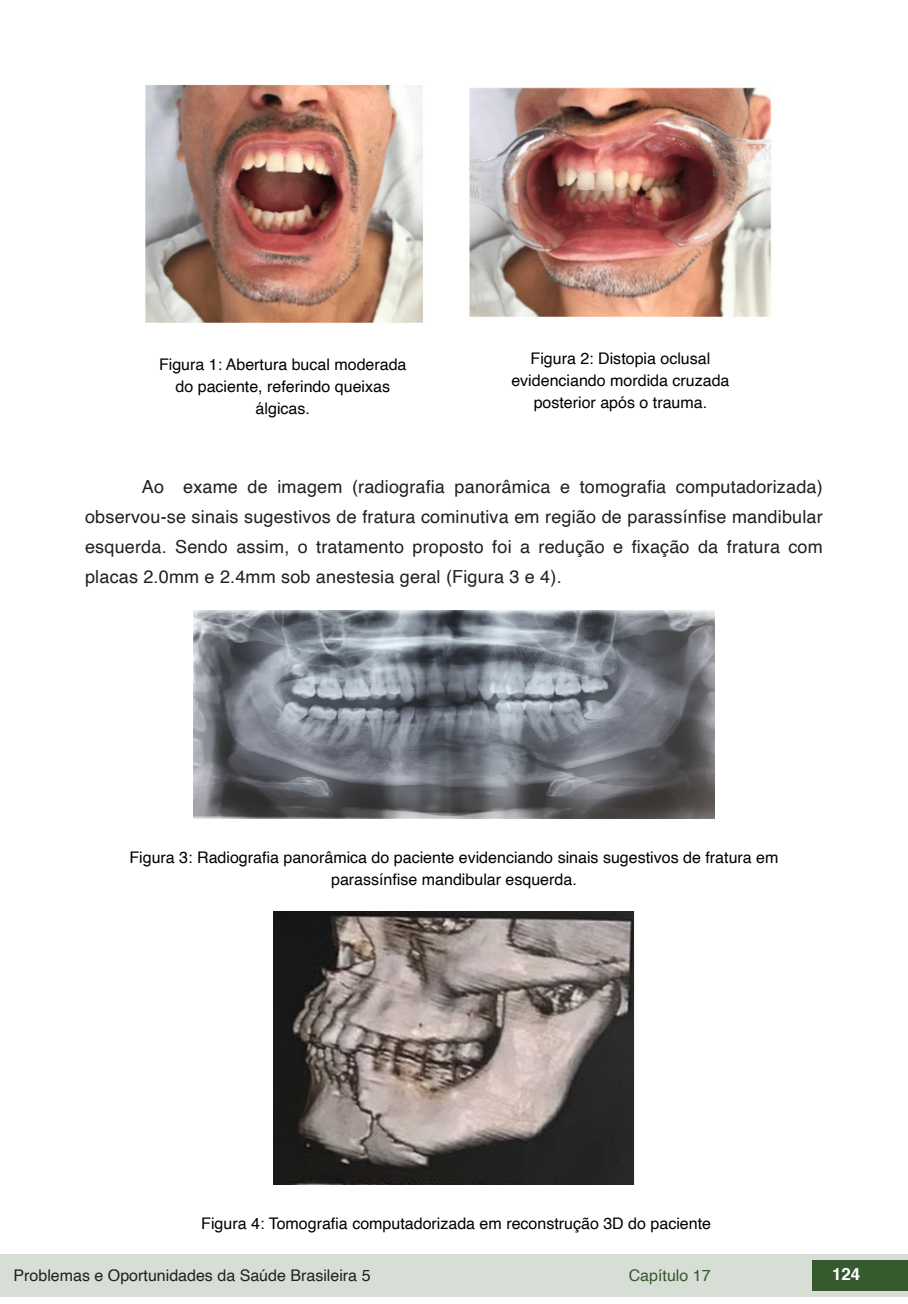
<style>
.page{position:relative;width:908px;height:1304px;background:#fff}
.page>*{position:absolute;margin:0;border:0;box-sizing:border-box;transform-origin:0 0}
.txt{font:18px/30px "Helvetica";letter-spacing:.01em;color:#231f20;text-align:justify}
.t1{font:700 16.8px "Helvetica";color:#fff}
.info_tab_graf_imag{font:16px/22px "Helvetica";color:#000;text-align:center}
.t2{font:16px "Helvetica";color:#231f20}
.t3{font:16px "Helvetica";color:#36592e}
</style>
<div class="page">
<div style="left:0;top:1254px;width:906px;height:43px;background:#d7ded5"></div>
<div style="left:812px;top:1261px;width:95px;height:30px;background:#36592e"></div>
<img style="left:145px;top:84px;width:278px;height:239px">
<img style="left:469px;top:87px;width:302px;height:230px">
<img style="left:193px;top:610px;width:521px;height:208px">
<img style="left:274px;top:912px;width:359px;height:273px">
<p class="info_tab_graf_imag" style="left:159px;top:354px;width:249px">Figura 1: Abertura bucal moderada do paciente, referindo queixas álgicas.</p>
<p class="info_tab_graf_imag" style="left:511px;top:348px;width:219px">Figura 2: Distopia oclusal evidenciando mordida cruzada posterior após o trauma.</p>
<p class="txt" style="left:85px;top:473px;width:739px;text-indent:57px">Ao exame de imagem (radiografia panorâmica e tomografia computadorizada) observou-se sinais sugestivos de fratura cominutiva em região de parassínfise mandibular esquerda. Sendo assim, o tratamento proposto foi a redução e fixação da fratura com placas 2.0mm e 2.4mm sob anestesia geral (Figura 3 e 4).</p>
<p class="info_tab_graf_imag" style="left:129px;top:847px;width:650px">Figura 3: Radiografia panorâmica do paciente evidenciando sinais sugestivos de fratura em parassínfise mandibular esquerda.</p>
<p class="info_tab_graf_imag" style="left:201px;top:1213px;width:511px">Figura 4: Tomografia computadorizada em reconstrução 3D do paciente</p>
<p class="t2" style="left:14px;top:1263px;width:358px">Problemas e Oportunidades da Saúde Brasileira 5</p>
<p class="t3" style="left:628px;top:1263px;width:83px">Capítulo 17</p>
<p class="t1" style="left:831px;top:1261px;width:30px">124</p>
</div>
